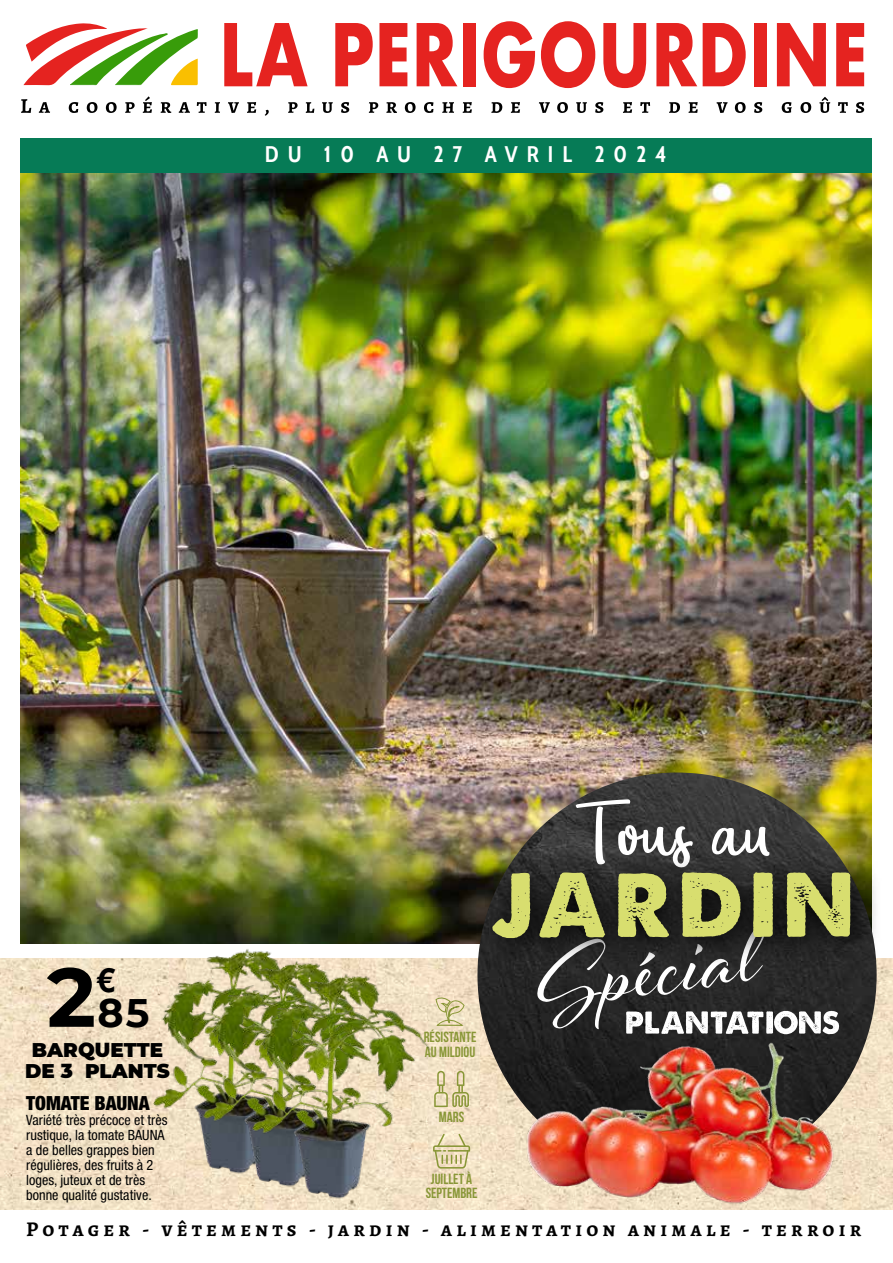
<style>
.page{position:relative;width:893px;height:1263px;background:#fff}
.page>*{position:absolute;margin:0;border:0;box-sizing:border-box;transform-origin:0 0}
.t1{font:96.9px "Al Fresco";color:#fff}
.t2{font:86.7px "Eufoniem One";color:#fff}
.t3{font:700 83.4px "Montserrat";color:#000}
.t4{font:700 39.75px "Montserrat";color:#000}
.t5{font:700 33.45px "Helvetica Neue LT Std";color:#000}
.t6{font:700 22.5px "Cabin Condensed";letter-spacing:.4em;color:#fff}
.t7{font:700 21px "Alegreya";letter-spacing:.2em;color:#000}
.t8{font:900 19.8px/21px "Montserrat";color:#000;text-align:center}
.t9{font:900 condensed 19.5px "Helvetica Neue LT Std";color:#000}
.t10{font:700 14.7px/14.7px "Bebas Neue";color:#899737;text-align:center}
.t11{font:condensed 14.25px/15.1px "Helvetica Neue LT Std";color:#000}
</style>
<div class="page">
<img style="left:0;top:958px;width:893px;height:251px">
<img style="left:20px;top:172px;width:852px;height:771px">
<svg style="left:224px;top:23px;width:84px;height:63px"></svg>
<svg style="left:335px;top:23px;width:38px;height:63px"></svg>
<svg style="left:379px;top:23px;width:28px;height:63px"></svg>
<svg style="left:417px;top:23px;width:40px;height:63px"></svg>
<div style="left:463px;top:23px;width:13px;height:63px;background:#e52320"></div>
<svg style="left:484px;top:21px;width:51px;height:67px"></svg>
<svg style="left:541px;top:21px;width:54px;height:67px"></svg>
<svg style="left:603px;top:23px;width:43px;height:65px"></svg>
<svg style="left:656px;top:23px;width:41px;height:63px"></svg>
<svg style="left:703px;top:23px;width:43px;height:63px"></svg>
<div style="left:754px;top:23px;width:13px;height:63px;background:#e52320"></div>
<svg style="left:777px;top:23px;width:49px;height:63px"></svg>
<svg style="left:836px;top:23px;width:28px;height:63px"></svg>
<svg style="left:23px;top:23px;width:175px;height:62px"></svg>
<svg style="left:21px;top:96px;width:843px;height:20px"></svg>
<div style="left:20px;top:138px;width:852px;height:34px;background:#067b56"></div>
<svg style="left:439px;top:1071px;width:30px;height:36px"></svg>
<svg style="left:439px;top:1134px;width:31px;height:34px"></svg>
<svg style="left:439px;top:996px;width:26px;height:30px"></svg>
<img style="left:477px;top:772px;width:400px;height:406px">
<img style="left:506px;top:997px;width:344px;height:213px">
<svg style="left:626px;top:1011px;width:213px;height:23px"></svg>
<div style="left:474px;top:852px;width:408px;height:116px;background:#000;opacity:.95"></div>
<svg style="left:492px;top:872px;width:358px;height:66px;background:#84874a"></svg>
<img style="left:141px;top:943px;width:199px;height:240px">
<img style="left:191px;top:956px;width:199px;height:239px">
<img style="left:241px;top:968px;width:198px;height:239px">
<h3 class="t6" style="left:265px;top:137px;width:403px">DU 10 AU 27 AVRIL 2024</h3>
<h3 class="t3" style="left:47px;top:937px;width:51px">2</h3>
<h3 class="t5" style="left:96px;top:960px;width:20px">€</h3>
<h3 class="t4" style="left:98px;top:984px;width:53px">85</h3>
<h3 class="t8" style="left:25px;top:1038px;width:146px">BARQUETTE<br>DE 3 PLANTS</h3>
<h3 class="t9" style="left:26px;top:1090px;width:125px">TOMATE BAUNA</h3>
<p class="t11" style="left:26px;top:1112px;width:143px">Variété très précoce et très rustique, la tomate BAUNA a de belles grappes bien régulières, des fruits à 2 loges, juteux et de très bonne qualité gustative.</p>
<p class="t10" style="left:439px;top:1109px;width:27px">MARS</p>
<p class="t10" style="left:424px;top:1030px;width:54px;text-align:left">RÉSISTANTE<br>AU MILDIOU</p>
<p class="t10" style="left:426px;top:1171px;width:53px">JUILLET À<br>SEPTEMBRE</p>
<h2 class="t2" style="left:575px;top:785px;width:198px">Tous au</h2>
<h1 class="t1" style="left:526px;top:923px;width:228px;rotate:-9deg">Spécial</h1>
<h3 class="t7" style="left:26px;top:1214px;width:837px">Potager - vêtements - jardin - alimentation animale - terroir</h3>
</div>
